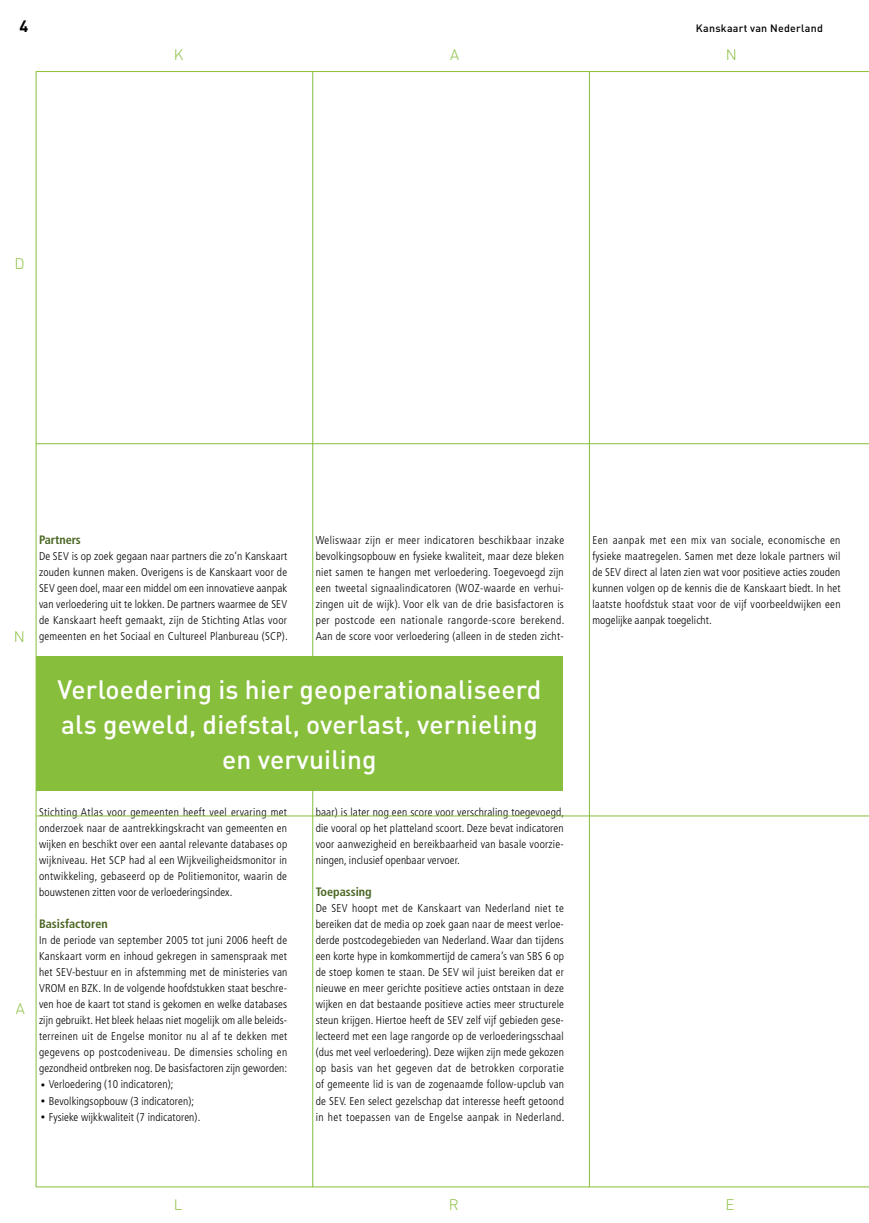
<style>
.page{position:relative;width:869px;height:1223px;background:#fff}
.page>*{position:absolute;margin:0;border:0;box-sizing:border-box;transform-origin:0 0}
.t1{font:500 26.25px/35px "DIN";letter-spacing:.01em;color:#fff;text-align:center}
.t2{font:700 16.25px "DIN";color:#000}
.t3{font:300 15px "DIN";color:#87be3c}
.t4{font:700 condensed 12.25px "Frutiger";color:#486520}
.t5{font:300 condensed 11.25px/16px "Frutiger";letter-spacing:.01em;color:#000;text-align:justify}
.t6{font:500 10.62px "DIN";letter-spacing:.025em;color:#000}
.s1{font-size:8.75px}
</style>
<div class="page">
<hr style="left:312px;top:72px;width:1px;height:1114px;background:#87be3c">
<hr style="left:36px;top:71px;width:832px;height:1px;background:#94c43a">
<div style="left:36px;top:656px;width:526px;height:134px;background:#87be3c"></div>
<hr style="left:36px;top:1186px;width:832px;height:1px;background:#87be3c">
<hr style="left:36px;top:443px;width:832px;height:1px;background:#87be3c">
<hr style="left:36px;top:72px;width:1px;height:1114px;background:#87be3c">
<hr style="left:589px;top:72px;width:1px;height:1114px;background:#87be3c">
<hr style="left:36px;top:815px;width:832px;height:1px;background:#87be3c">
<h2 class="t2" style="left:20px;top:16px;width:10px">4</h2>
<p class="t6" style="left:695px;top:21px;width:128px">Kanskaart van Nederland</p>
<h3 class="t3" style="left:174px;top:46px;width:11px">K</h3>
<h3 class="t3" style="left:450px;top:46px;width:11px">A</h3>
<h3 class="t3" style="left:725px;top:46px;width:13px">N</h3>
<h3 class="t3" style="left:15px;top:254px;width:12px">D</h3>
<h3 class="t3" style="left:14px;top:627px;width:13px">N</h3>
<p class="t4" style="left:39px;top:532px;width:43px">Partners</p>
<p class="t5" style="left:39px;top:548px;width:250px">De SEV is op zoek gegaan naar partners die zo’n Kanskaart zouden kunnen maken. Overigens is de Kanskaart voor de SEV geen doel, maar een middel om een innovatieve aanpak van verloedering uit te lokken. De partners waarmee de SEV de Kanskaart heeft gemaakt, zijn de Stichting Atlas voor gemeenten en het Sociaal en Cultureel Planbureau (SCP).</p>
<p class="t5" style="left:315px;top:532px;width:250px">Weliswaar zijn er meer indicatoren beschikbaar inzake bevolkingsopbouw en fysieke kwaliteit, maar deze bleken niet samen te hangen met verloedering. Toegevoegd zijn een tweetal signaalindicatoren (WOZ-waarde en verhui&shy;zingen uit de wijk). Voor elk van de drie basisfactoren is per postcode een nationale rangorde-score berekend.<br>Aan de score voor verloedering (alleen in de steden zicht-</p>
<h3 class="t3" style="left:16px;top:999px;width:11px">A</h3>
<h1 class="t1" style="left:57px;top:671px;width:485px">Verloedering is hier geoperationaliseerd als geweld, diefstal, overlast, vernieling en vervuiling</h1>
<p class="t5" style="left:39px;top:804px;width:249px">Stichting Atlas voor gemeenten heeft veel ervaring met onderzoek naar de aantrekkingskracht van gemeenten en wijken en beschikt over een aantal relevante databases op wijkniveau. Het SCP had al een Wijkveiligheidsmonitor in ontwikkeling, gebaseerd op de Politiemonitor, waarin de bouwstenen zitten voor de verloederingsindex.</p>
<p class="t4" style="left:39px;top:916px;width:70px">Basisfactoren</p>
<p class="t5" style="left:39px;top:932px;width:250px">In de periode van september 2005 tot juni 2006 heeft de Kanskaart vorm en inhoud gekregen in samenspraak met het SEV-bestuur en in afstemming met de ministeries van VROM en BZK. In de volgende hoofdstukken staat beschre&shy;ven hoe de kaart tot stand is gekomen en welke databases zijn gebruikt. Het bleek helaas niet mogelijk om alle beleids&shy;terreinen uit de Engelse monitor nu al af te dekken met gegevens op postcodeniveau. De dimensies scholing en gezondheid ontbreken nog. De basisfactoren zijn geworden:</p>
<p class="t5" style="left:41px;top:1076px;width:134px"><span class="s1">•</span> Verloedering (10 indicatoren);</p>
<p class="t5" style="left:41px;top:1092px;width:155px"><span class="s1">•</span> Bevolkingsopbouw (3 indicatoren);</p>
<p class="t5" style="left:41px;top:1108px;width:161px"><span class="s1">•</span> Fysieke wijkkwaliteit (7 indicatoren).</p>
<p class="t5" style="left:315px;top:804px;width:250px">baar) is later nog een score voor verschraling toegevoegd, die vooral op het platteland scoort. Deze bevat indicatoren voor aanwezigheid en bereikbaarheid van basale voorzie&shy;ningen, inclusief openbaar vervoer.</p>
<p class="t4" style="left:315px;top:884px;width:58px">Toepassing</p>
<p class="t5" style="left:315px;top:900px;width:250px">De SEV hoopt met de Kanskaart van Nederland niet te bereiken dat de media op zoek gaan naar de meest verloe&shy;derde postcodegebieden van Nederland. Waar dan tijdens een korte hype in komkommertijd de camera’s van SBS 6 op de stoep komen te staan. De SEV wil juist bereiken dat er nieuwe en meer gerichte positieve acties ontstaan in deze wijken en dat bestaande positieve acties meer structurele steun krijgen. Hiertoe heeft de SEV zelf vijf gebieden gese&shy;lecteerd met een lage rangorde op de verloederingsschaal (dus met veel verloedering). Deze wijken zijn mede gekozen op basis van het gegeven dat de betrokken corporatie of gemeente lid is van de zogenaamde follow-upclub van de SEV. Een select gezelschap dat interesse heeft getoond in het toepassen van de Engelse aanpak in Nederland.</p>
<p class="t5" style="left:592px;top:532px;width:250px">Een aanpak met een mix van sociale, economische en fysieke maatregelen. Samen met deze lokale partners wil de SEV direct al laten zien wat voor positieve acties zouden kunnen volgen op de kennis die de Kanskaart biedt. In het laatste hoofdstuk staat voor de vijf voorbeeldwijken een mogelijke aanpak toegelicht.</p>
<h3 class="t3" style="left:174px;top:1195px;width:10px">L</h3>
<h3 class="t3" style="left:448px;top:1195px;width:11px">R</h3>
<h3 class="t3" style="left:725px;top:1195px;width:10px">E</h3>
</div>
